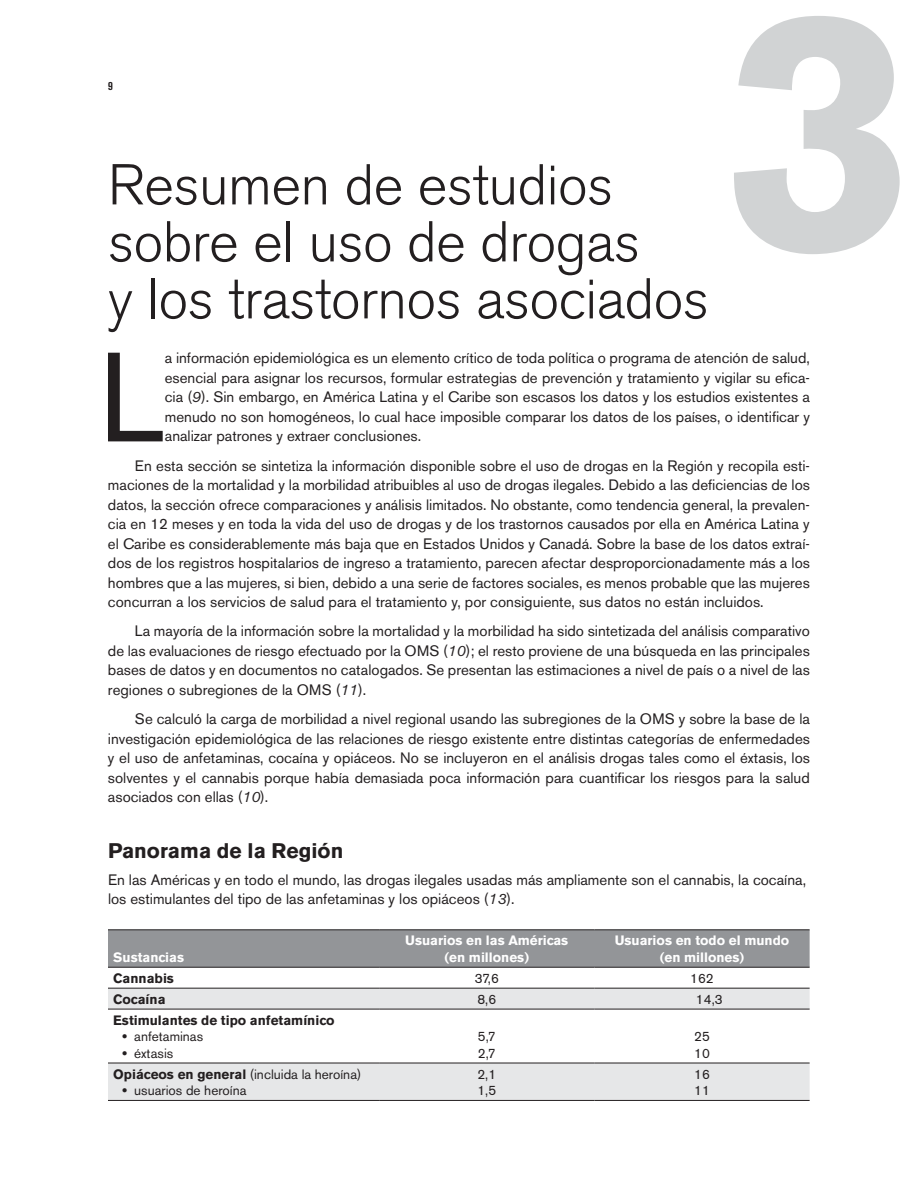
<style>
.page{position:relative;width:918px;height:1188px;background:#fff}
.page>*{position:absolute;margin:0;border:0;box-sizing:border-box;transform-origin:0 0}
.t1{font:700 339.45px "Akzidenz Grotesk BE";color:#d1d3d4}
.t2{font:125.55px "Akzidenz Grotesk BE";color:#231f20}
.t3{font:300 57px/57px "Akzidenz Grotesk BE";letter-spacing:-.01em;color:#231f20}
.t4{font:700 21px "Akzidenz Grotesk BE";color:#231f20}
.t5{font:15px/19.5px "Akzidenz Grotesk BE";color:#231f20;text-align:justify}
.t6{font:13.5px/16.5px "Akzidenz Grotesk BE";color:#231f20}
.t7{font:700 13.5px/16.5px "Akzidenz Grotesk BE";color:#fff;text-align:center}
.t8{font:700 13.5px "Akzidenz Grotesk BE";color:#231f20}
.t9{font:700 condensed 12px "Akzidenz Grotesk BE";color:#231f20}
.s1{font-style:italic}
.s2{font-weight:700}
</style>
<div class="page">
<div style="left:108px;top:931px;width:702px;height:36px;background:#939598"></div>
<svg style="left:108px;top:989px;width:702px;height:111px;fill:#e6e7e8"></svg>
<hr style="left:108px;top:930px;width:271px;height:1px;background:#231f20">
<hr style="left:379px;top:930px;width:215px;height:1px;background:#231f20">
<hr style="left:594px;top:930px;width:216px;height:1px;background:#231f20">
<hr style="left:108px;top:967px;width:271px;height:1px;background:#231f20">
<hr style="left:379px;top:967px;width:215px;height:1px;background:#231f20">
<hr style="left:594px;top:967px;width:216px;height:1px;background:#231f20">
<hr style="left:108px;top:988px;width:271px;height:1px;background:#231f20">
<hr style="left:379px;top:988px;width:215px;height:1px;background:#231f20">
<hr style="left:594px;top:988px;width:216px;height:1px;background:#231f20">
<hr style="left:108px;top:1009px;width:271px;height:1px;background:#231f20">
<hr style="left:379px;top:1009px;width:215px;height:1px;background:#231f20">
<hr style="left:594px;top:1009px;width:216px;height:1px;background:#231f20">
<hr style="left:108px;top:1063px;width:271px;height:1px;background:#231f20">
<hr style="left:379px;top:1063px;width:215px;height:1px;background:#231f20">
<hr style="left:594px;top:1063px;width:216px;height:1px;background:#231f20">
<hr style="left:108px;top:1100px;width:271px;height:1px;background:#231f20">
<hr style="left:379px;top:1100px;width:215px;height:1px;background:#231f20">
<hr style="left:594px;top:1100px;width:216px;height:1px;background:#231f20">
<h1 class="t1" style="left:723px;top:-65px;width:192px">3</h1>
<p class="t9" style="left:108px;top:79px;width:6px">9</p>
<h3 class="t3" style="left:108px;top:157px;width:602px">Resumen de estudios sobre el uso de drogas<br>y los trastornos asociados</h3>
<h2 class="t2" style="left:99px;top:323px;width:67px">L</h2>
<p class="t5" style="left:165px;top:348px;width:647px">a información epidemiológica es un elemento crítico de toda política o programa de atención de salud, esencial para asignar los recursos, formular estrategias de prevención y tratamiento y vigilar su efica&shy;cia (<span class="s1">9</span>). Sin embargo, en América Latina y el Caribe son escasos los datos y los estudios existentes a menudo no son homogéneos, lo cual hace imposible comparar los datos de los países, o identificar y analizar patrones y extraer conclusiones.</p>
<p class="t5" style="left:108px;top:456px;width:704px;text-indent:27px">En esta sección se sintetiza la información disponible sobre el uso de drogas en la Región y recopila esti&shy;maciones de la mortalidad y la morbilidad atribuibles al uso de drogas ilegales. Debido a las deficiencias de los datos, la sección ofrece comparaciones y análisis limitados. No obstante, como tendencia general, la prevalen&shy;cia en 12 meses y en toda la vida del uso de drogas y de los trastornos causados por ella en América Latina y el Caribe es considerablemente más baja que en Estados Unidos y Canadá. Sobre la base de los datos extraí&shy;dos de los registros hospitalarios de ingreso a tratamiento, parecen afectar desproporcionadamente más a los hombres que a las mujeres, si bien, debido a una serie de factores sociales, es menos probable que las mujeres concurran a los servicios de salud para el tratamiento y, por consiguiente, sus datos no están incluidos.</p>
<p class="t5" style="left:108px;top:621px;width:704px;text-indent:27px">La mayoría de la información sobre la mortalidad y la morbilidad ha sido sintetizada del análisis comparativo de las evaluaciones de riesgo efectuado por la OMS (<span class="s1">10</span>); el resto proviene de una búsqueda en las principales bases de datos y en documentos no catalogados. Se presentan las estimaciones a nivel de país o a nivel de las regiones o subregiones de la OMS (<span class="s1">11</span>).</p>
<p class="t5" style="left:108px;top:709px;width:704px;text-indent:27px">Se calculó la carga de morbilidad a nivel regional usando las subregiones de la OMS y sobre la base de la investigación epidemiológica de las relaciones de riesgo existente entre distintas categorías de enfermedades y el uso de anfetaminas, cocaína y opiáceos. No se incluyeron en el análisis drogas tales como el éxtasis, los solventes y el cannabis porque había demasiada poca información para cuantificar los riesgos para la salud asociados con ellas (<span class="s1">10</span>).</p>
<h3 class="t4" style="left:108px;top:838px;width:237px">Panorama de la Región</h3>
<p class="t5" style="left:108px;top:870px;width:700px">En las Américas y en todo el mundo, las drogas ilegales usadas más ampliamente son el cannabis, la cocaína, los estimulantes del tipo de las anfetaminas y los opiáceos (<span class="s1">13</span>).</p>
<p class="t7" style="left:113px;top:949px;width:72px">Sustancias</p>
<p class="t7" style="left:405px;top:933px;width:165px">Usuarios en las Américas (en millones)</p>
<p class="t7" style="left:615px;top:933px;width:176px">Usuarios en todo el mundo (en millones)</p>
<p class="t8" style="left:113px;top:970px;width:62px">Cannabis</p>
<p class="t6" style="left:475px;top:970px;width:26px">37,6</p>
<p class="t6" style="left:690px;top:970px;width:25px">162</p>
<p class="t8" style="left:113px;top:991px;width:54px">Cocaína</p>
<p class="t6" style="left:477px;top:991px;width:20px">8,6</p>
<p class="t6" style="left:696px;top:991px;width:28px">14,3</p>
<p class="t8" style="left:113px;top:1012px;width:223px">Estimulantes de tipo anfetamínico</p>
<p class="t6" style="left:123px;top:1028px;width:82px"><span class="s2">•</span> anfetaminas</p>
<p class="t6" style="left:123px;top:1045px;width:52px"><span class="s2">•</span> éxtasis</p>
<p class="t6" style="left:478px;top:1028px;width:19px">5,7<br>2,7</p>
<p class="t6" style="left:694px;top:1028px;width:17px">25<br>10</p>
<p class="t6" style="left:113px;top:1066px;width:250px"><span class="s2">Opiáceos en general</span> (incluida la heroína)</p>
<p class="t6" style="left:123px;top:1082px;width:125px"><span class="s2">•</span> usuarios de heroína</p>
<p class="t6" style="left:477px;top:1066px;width:20px">2,1<br>1,5</p>
<p class="t6" style="left:694px;top:1066px;width:17px">16<br>11</p>
</div>
